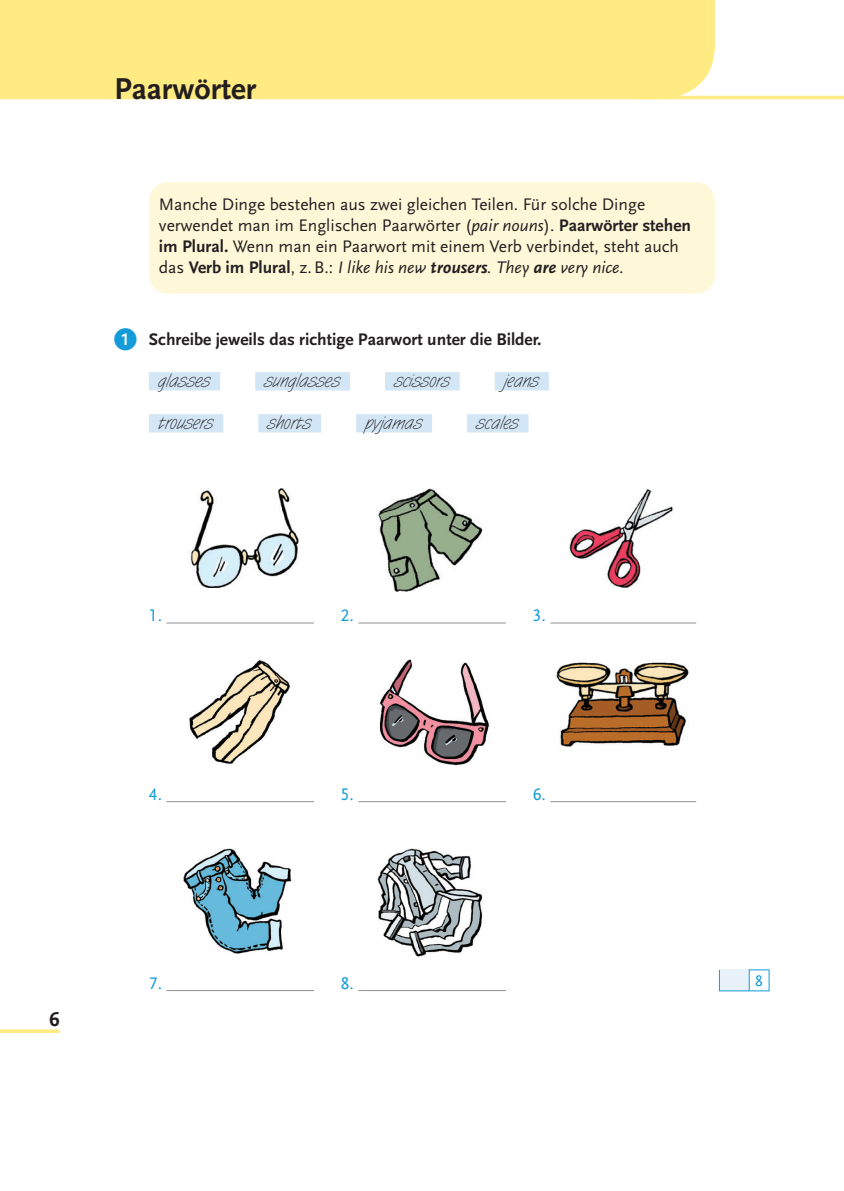
<style>
.page{position:relative;width:844px;height:1191px;background:#fff}
.page>*{position:absolute;margin:0;border:0;box-sizing:border-box;transform-origin:0 0}
.t1{font:700 31.5px "Scala Sans";color:#231f20}
.t2{font:700 21px "Scala Sans Figures";color:#231f20}
.t3{font:300 19.25px "Tomboy";color:#231f20}
.t4{font:17.5px/21px "Scala Sans";color:#231f20}
.t5{font:700 17.5px "Scala Sans";color:#231f20}
.t6{font:17.5px "Scala Sans Caps";color:#139cd9}
.t7{font:15.75px "Scala Sans Caps";color:#139cd9}
.s1{font-style:italic}
.s2{font-weight:700}
.s3{font-weight:700;font-style:italic}
.s4{font-family:"European Pi One";font-weight:400;font-size:22.75px;color:#139cd9}
.s5{font-family:"Scala Sans"}
</style>
<div class="page">
<div style="left:0;top:0;width:714px;height:99px;background:#ffeb82"></div>
<svg style="left:0;top:1029px;width:60px;height:4px"></svg>
<hr style="left:634px;top:96px;width:209px;height:3px;background:#ffeb82">
<div style="left:149px;top:372px;width:71px;height:18px;background:#d3e6f6"></div>
<div style="left:255px;top:372px;width:95px;height:18px;background:#d3e6f6"></div>
<div style="left:385px;top:372px;width:74px;height:18px;background:#d3e6f6"></div>
<div style="left:494px;top:372px;width:54px;height:18px;background:#d3e6f6"></div>
<div style="left:149px;top:414px;width:74px;height:18px;background:#d3e6f6"></div>
<div style="left:258px;top:414px;width:63px;height:18px;background:#d3e6f6"></div>
<div style="left:356px;top:414px;width:76px;height:18px;background:#d3e6f6"></div>
<div style="left:467px;top:414px;width:61px;height:18px;background:#d3e6f6"></div>
<div style="left:149px;top:182px;width:565px;height:112px;background:#fef8d8;border-radius:20px"></div>
<hr style="left:166px;top:622px;width:148px;height:1px;background:#939598">
<hr style="left:358px;top:622px;width:148px;height:1px;background:#939598">
<hr style="left:550px;top:622px;width:146px;height:1px;background:#939598">
<hr style="left:166px;top:801px;width:148px;height:1px;background:#939598">
<hr style="left:358px;top:801px;width:148px;height:1px;background:#939598">
<hr style="left:550px;top:801px;width:146px;height:1px;background:#939598">
<hr style="left:166px;top:990px;width:148px;height:1px;background:#939598">
<hr style="left:358px;top:990px;width:148px;height:1px;background:#939598">
<img style="left:190px;top:489px;width:109px;height:99px">
<img style="left:377px;top:489px;width:106px;height:102px">
<img style="left:569px;top:489px;width:104px;height:99px">
<img style="left:189px;top:660px;width:101px;height:104px">
<img style="left:379px;top:659px;width:111px;height:106px">
<img style="left:556px;top:662px;width:133px;height:85px">
<img style="left:183px;top:848px;width:109px;height:105px">
<img style="left:377px;top:848px;width:106px;height:108px">
<div style="left:719px;top:970px;width:30px;height:21px;background:#e9f2fa"></div>
<svg style="left:718px;top:970px;width:1px;height:20px"></svg>
<hr style="left:718px;top:990px;width:31px;height:1px;background:#139cd9">
<svg style="left:748px;top:969px;width:21px;height:22px"></svg>
<h1 class="t1" style="left:114px;top:76px;width:144px">Paarwörter</h1>
<p class="t4" style="left:159px;top:194px;width:533px">Manche Dinge bestehen aus zwei gleichen Teilen. Für solche Dinge verwendet man im Englischen Paarwörter (<span class="s1">pair nouns</span>). <span class="s2">Paarwörter stehen im Plural.</span> Wenn man ein Paarwort mit einem Verb verbindet, steht auch das <span class="s2">Verb im Plural</span>, z. B.: <span class="s1">I like his new</span> <span class="s3">trousers</span><span class="s1">. They</span> <span class="s3">are</span> <span class="s1">very nice.</span></p>
<p class="t5" style="left:114px;top:332px;width:429px"><span class="s4">-</span> Schreibe jeweils das richtige Paarwort unter die Bilder.</p>
<p class="t3" style="left:158px;top:372px;width:53px">glasses</p>
<p class="t3" style="left:265px;top:372px;width:77px">sunglasses</p>
<p class="t3" style="left:394px;top:372px;width:57px">scissors</p>
<p class="t3" style="left:504px;top:372px;width:36px">jeans</p>
<p class="t3" style="left:158px;top:414px;width:57px">trousers</p>
<p class="t3" style="left:268px;top:414px;width:45px">shorts</p>
<p class="t3" style="left:365px;top:414px;width:58px">pyjamas</p>
<p class="t3" style="left:476px;top:414px;width:44px">scales</p>
<p class="t2" style="left:49px;top:1010px;width:12px">6</p>
<p class="t6" style="left:149px;top:605px;width:15px">1<span class="s5">.</span></p>
<p class="t6" style="left:341px;top:605px;width:15px">2<span class="s5">.</span></p>
<p class="t6" style="left:532px;top:605px;width:15px">3<span class="s5">.</span></p>
<p class="t6" style="left:149px;top:783px;width:15px">4<span class="s5">.</span></p>
<p class="t6" style="left:341px;top:783px;width:15px">5<span class="s5">.</span></p>
<p class="t6" style="left:532px;top:783px;width:15px">6<span class="s5">.</span></p>
<p class="t6" style="left:149px;top:972px;width:15px">7<span class="s5">.</span></p>
<p class="t6" style="left:341px;top:972px;width:15px">8<span class="s5">.</span></p>
<p class="t7" style="left:755px;top:971px;width:9px">8</p>
</div>
